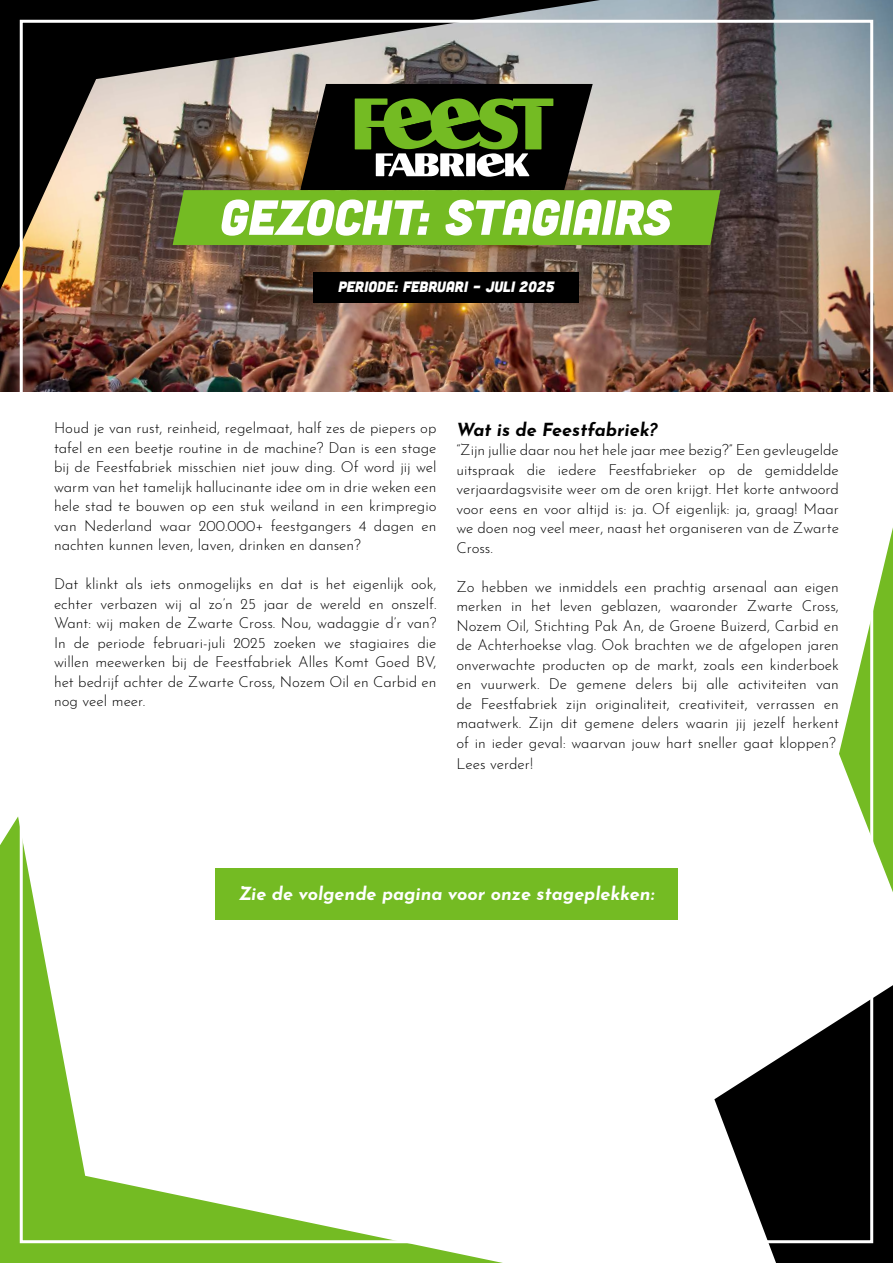
<style>
.page{position:relative;width:893px;height:1263px;background:#fff}
.page>*{position:absolute;margin:0;border:0;box-sizing:border-box;transform-origin:0 0}
.t1{font:italic 700 18px "Josefin Sans";color:#fff}
.t2{font:italic 700 18px "Josefin Sans";color:#000}
.t3{font:300 15px/19.5px "Josefin Sans";color:#000;text-align:justify}
.t4{font:italic 15px "Cubano Sharp";color:#fff}
</style>
<div class="page">
<div style="left:215px;top:868px;width:462px;height:52px;background:#74bb23"></div>
<img style="left:0;top:0;width:893px;height:391px">
<img style="left:0;top:0;width:600px;height:290px">
<img style="left:173px;top:84px;width:547px;height:161px">
<div style="left:314px;top:272px;width:265px;height:30px;background:#000"></div>
<svg style="left:839px;top:527px;width:54px;height:365px"></svg>
<svg style="left:0;top:816px;width:503px;height:447px"></svg>
<svg style="left:714px;top:985px;width:179px;height:278px;fill:#000"></svg>
<p class="t4" style="left:338px;top:277px;width:218px">PERIODE: FEBRUARI – JULI 2025</p>
<p class="t3" style="left:54px;top:417px;width:384px">Houd je van rust, reinheid, regelmaat, half zes de piepers op tafel en een beetje routine in de machine? Dan is een stage bij de Feestfabriek misschien niet jouw ding. Of word jij wel warm van het tamelijk hallucinante idee om in drie weken een hele stad te bouwen op een stuk weiland in een krimpregio van Nederland waar 200.000+ feestgangers 4 dagen en nachten kunnen leven, laven, drinken en dansen?</p>
<p class="t3" style="left:54px;top:573px;width:384px">Dat klinkt als iets onmogelijks en dat is het eigenlijk ook, echter verbazen wij al zo’n 25 jaar de wereld en onszelf.<br>Want: wij maken de Zwarte Cross. Nou, wadaggie d’r van?<br>In de periode februari-juli 2025 zoeken we stagiaires die willen meewerken bij de Feestfabriek Alles Komt Goed BV, het bedrijf achter de Zwarte Cross, Nozem Oil en Carbid en nog veel meer.</p>
<p class="t2" style="left:456px;top:414px;width:203px">Wat is de Feestfabriek?</p>
<p class="t3" style="left:456px;top:439px;width:384px">“Zijn jullie daar nou het hele jaar mee bezig?” Een gevleugelde uitspraak die iedere Feestfabrieker op de gemiddelde verjaardagsvisite weer om de oren krijgt. Het korte antwoord voor eens en voor altijd is: ja. Of eigenlijk: ja, graag! Maar we doen nog veel meer, naast het organiseren van de Zwarte Cross.</p>
<p class="t3" style="left:456px;top:575px;width:384px">Zo hebben we inmiddels een prachtig arsenaal aan eigen merken in het leven geblazen, waaronder Zwarte Cross, Nozem Oil, Stichting Pak An, de Groene Buizerd, Carbid en de Achterhoekse vlag. Ook brachten we de afgelopen jaren onverwachte producten op de markt, zoals een kinderboek en vuurwerk. De gemene delers bij alle activiteiten van de Feestfabriek zijn originaliteit, creativiteit, verrassen en maatwerk. Zijn dit gemene delers waarin jij jezelf herkent of in ieder geval: waarvan jouw hart sneller gaat kloppen?</p>
<p class="t3" style="left:456px;top:753px;width:78px">Lees verder!</p>
<p class="t1" style="left:239px;top:879px;width:416px">Zie de volgende pagina voor onze stageplekken:</p>
</div>
